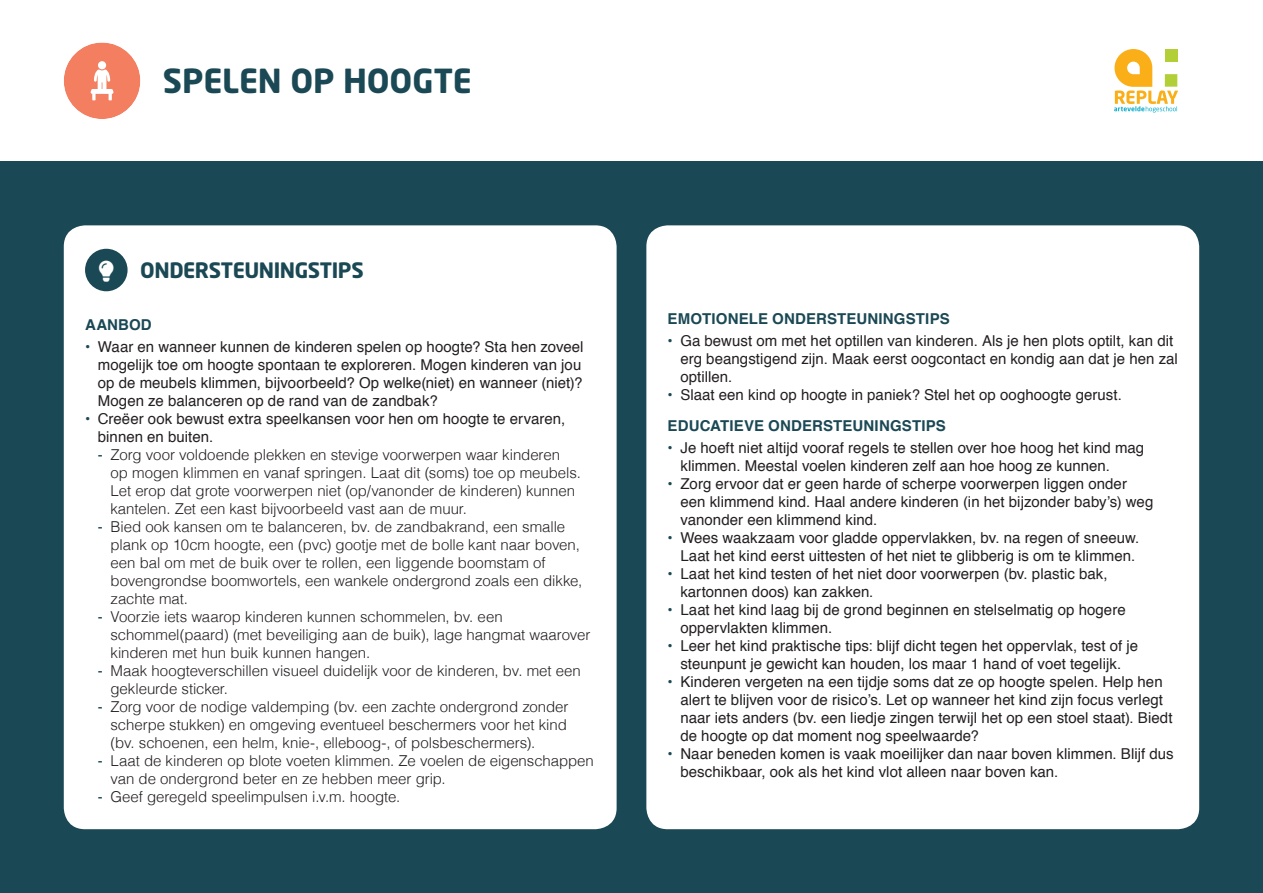
<style>
.page{position:relative;width:1263px;height:893px;background:#fff}
.page>*{position:absolute;margin:0;border:0;box-sizing:border-box;transform-origin:0 0}
.t1{font:700 32.85px "Neo Sans Pro";letter-spacing:-.005em;color:#1a4854}
.t2{font:700 21px "Neo Sans Pro";letter-spacing:-.02em;color:#1a4854}
.t3{font:21px "Font Awesome 5 Free Solid";color:#fff}
.t4{font:15px/18px "Helvetica";letter-spacing:.005em;color:#231f20}
.t5{font:300 15px/18px "Helvetica";letter-spacing:-.005em;color:#231f20}
.t6{font:700 15px "Helvetica";letter-spacing:.01em;color:#1a4854}
.s1{font-weight:700;color:#1a4854}
.s2{font-weight:400;color:#1a4854}
</style>
<div class="page">
<div style="left:0;top:162px;width:1263px;height:731px;background:#1a4854"></div>
<svg style="left:1114px;top:49px;width:64px;height:64px"></svg>
<svg style="left:64px;top:43px;width:76px;height:76px"></svg>
<div style="left:98px;top:61px;width:8px;height:8px;background:#fff;border-radius:50%"></div>
<div style="left:64px;top:225px;width:553px;height:604px;background:#fff;border-radius:21px"></div>
<div style="left:646px;top:225px;width:553px;height:604px;background:#fff;border-radius:21px"></div>
<div style="left:85px;top:249px;width:43px;height:42px;background:#1a4854;border-radius:50%"></div>
<h1 class="t1" style="left:163px;top:60px;width:310px">SPELEN OP HOOGTE</h1>
<h2 class="t3" style="left:99px;top:261px;width:16px">▼◆●</h2>
<h2 class="t2" style="left:140px;top:257px;width:225px">ONDERSTEUNINGSTIPS</h2>
<p class="t6" style="left:85px;top:312px;width:68px">AANBOD</p>
<p class="t4" style="left:98px;top:338px;width:487px;text-indent:-13px"><span class="s1">•</span> Waar en wanneer kunnen de kinderen spelen op hoogte? Sta hen zoveel mogelijk toe om hoogte spontaan te exploreren. Mogen kinderen van jou op de meubels klimmen, bijvoorbeeld? Op welke(niet) en wanneer (niet)?<br>Mogen ze balanceren op de rand van de zandbak?</p>
<p class="t4" style="left:98px;top:410px;width:469px;text-indent:-13px"><span class="s1">•</span> Creëer ook bewust extra speelkansen voor hen om hoogte te ervaren, binnen en buiten.</p>
<p class="t5" style="left:111px;top:445px;width:472px;text-indent:-13px"><span class="s2">-</span> Zorg voor voldoende plekken en stevige voorwerpen waar kinderen op mogen klimmen en vanaf springen. Laat dit (soms) toe op meubels.<br>Let erop dat grote voorwerpen niet (op/vanonder de kinderen) kunnen kantelen. Zet een kast bijvoorbeeld vast aan de muur.</p>
<p class="t5" style="left:111px;top:517px;width:473px;text-indent:-13px"><span class="s2">-</span> Bied ook kansen om te balanceren, bv. de zandbakrand, een smalle plank op 10cm hoogte, een (pvc) gootje met de bolle kant naar boven, een bal om met de buik over te rollen, een liggende boomstam of bovengrondse boomwortels, een wankele ondergrond zoals een dikke, zachte mat.</p>
<p class="t5" style="left:111px;top:607px;width:481px;text-indent:-13px"><span class="s2">-</span> Voorzie iets waarop kinderen kunnen schommelen, bv. een schommel(paard) (met beveiliging aan de buik), lage hangmat waarover kinderen met hun buik kunnen hangen.</p>
<p class="t5" style="left:111px;top:661px;width:472px;text-indent:-13px"><span class="s2">-</span> Maak hoogteverschillen visueel duidelijk voor de kinderen, bv. met een gekleurde sticker.</p>
<p class="t5" style="left:111px;top:697px;width:459px;text-align:justify;text-indent:-13px"><span class="s2">-</span> Zorg voor de nodige valdemping (bv. een zachte ondergrond zonder scherpe stukken) en omgeving eventueel beschermers voor het kind (bv. schoenen, een helm, knie-, elleboog-, of polsbeschermers).</p>
<p class="t5" style="left:111px;top:751px;width:485px;text-indent:-13px"><span class="s2">-</span> Laat de kinderen op blote voeten klimmen. Ze voelen de eigenschappen van de ondergrond beter en ze hebben meer grip.</p>
<p class="t5" style="left:98px;top:787px;width:304px"><span class="s2">-</span> Geef geregeld speelimpulsen i.v.m. hoogte.</p>
<p class="t6" style="left:668px;top:306px;width:284px">EMOTIONELE ONDERSTEUNINGSTIPS</p>
<p class="t4" style="left:680px;top:332px;width:499px;text-indent:-13px"><span class="s1">•</span> Ga bewust om met het optillen van kinderen. Als je hen plots optilt, kan dit erg beangstigend zijn. Maak eerst oogcontact en kondig aan dat je hen zal optillen.</p>
<p class="t4" style="left:668px;top:380px;width:456px;line-height:30.8px"><span class="s1">•</span> Slaat een kind op hoogte in paniek? Stel het op ooghoogte gerust.<br><span class="s1">EDUCATIEVE ONDERSTEUNINGSTIPS</span></p>
<p class="t4" style="left:680px;top:439px;width:465px;text-indent:-13px"><span class="s1">•</span> Je hoeft niet altijd vooraf regels te stellen over hoe hoog het kind mag klimmen. Meestal voelen kinderen zelf aan hoe hoog ze kunnen.</p>
<p class="t4" style="left:680px;top:475px;width:474px;text-indent:-13px"><span class="s1">•</span> Zorg ervoor dat er geen harde of scherpe voorwerpen liggen onder een klimmend kind. Haal andere kinderen (in het bijzonder baby’s) weg vanonder een klimmend kind.</p>
<p class="t4" style="left:668px;top:529px;width:473px;text-align:center"><span class="s1">•</span> Wees waakzaam voor gladde oppervlakken, bv. na regen of sneeuw.<br>Laat het kind eerst uittesten of het niet te glibberig is om te klimmen.</p>
<p class="t4" style="left:680px;top:565px;width:429px;text-indent:-13px"><span class="s1">•</span> Laat het kind testen of het niet door voorwerpen (bv. plastic bak, kartonnen doos) kan zakken.</p>
<p class="t4" style="left:680px;top:601px;width:447px;text-indent:-13px"><span class="s1">•</span> Laat het kind laag bij de grond beginnen en stelselmatig op hogere oppervlakten klimmen.</p>
<p class="t4" style="left:668px;top:637px;width:472px;text-align:center"><span class="s1">•</span> Leer het kind praktische tips: blijf dicht tegen het oppervlak, test of je steunpunt je gewicht kan houden, los maar 1 hand of voet tegelijk.</p>
<p class="t4" style="left:680px;top:673px;width:494px;text-indent:-13px"><span class="s1">•</span> Kinderen vergeten na een tijdje soms dat ze op hoogte spelen. Help hen alert te blijven voor de risico’s. Let op wanneer het kind zijn focus verlegt naar iets anders (bv. een liedje zingen terwijl het op een stoel staat). Biedt de hoogte op dat moment nog speelwaarde?</p>
<p class="t4" style="left:680px;top:745px;width:495px;text-indent:-13px"><span class="s1">•</span> Naar beneden komen is vaak moeilijker dan naar boven klimmen. Blijf dus beschikbaar, ook als het kind vlot alleen naar boven kan.</p>
</div>
